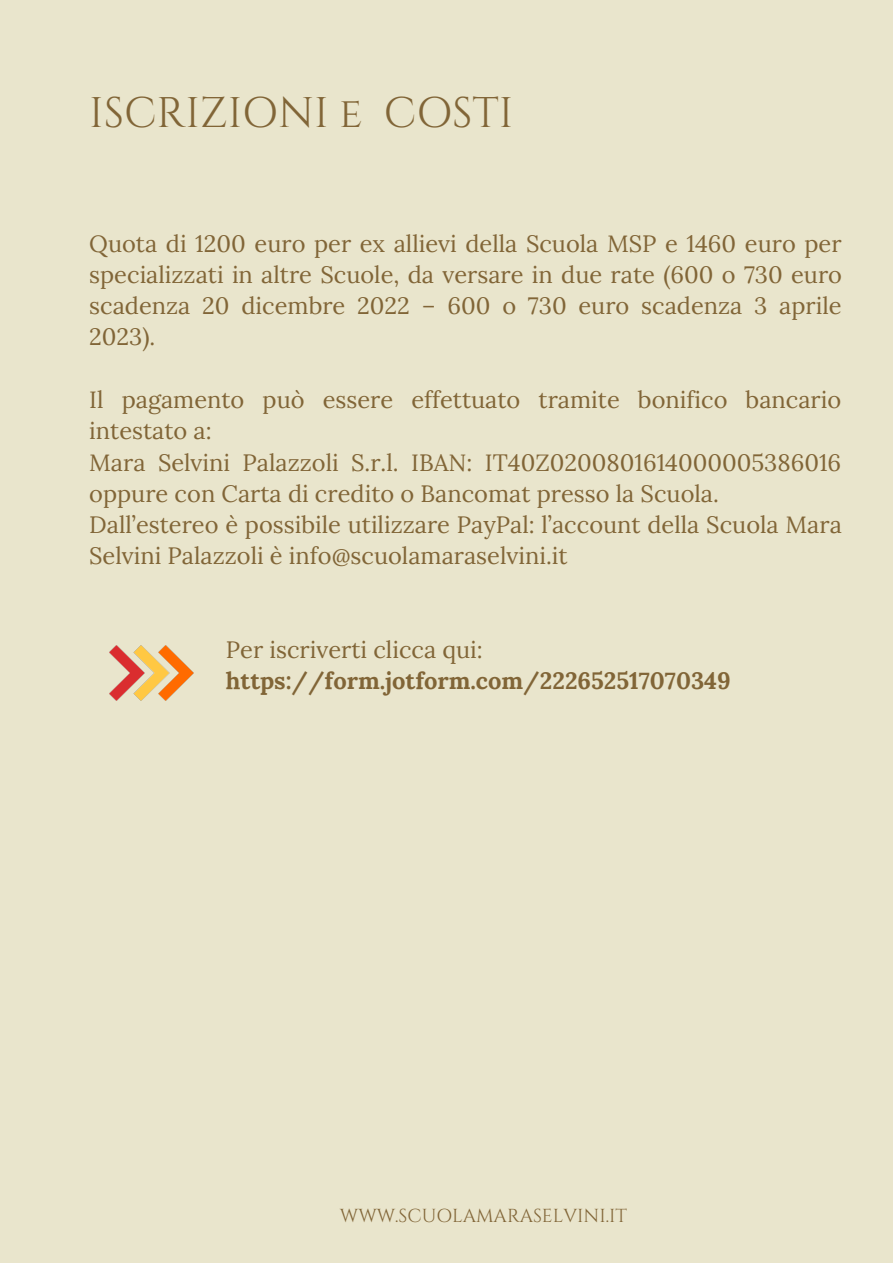
<style>
.page{position:relative;width:893px;height:1264px;background:#fff}
.page>*{position:absolute;margin:0;border:0;box-sizing:border-box;transform-origin:0 0}
.t1{font:42.75px "Cinzel";color:#816537}
.t2{font:23.55px/31.2px "Lora";color:#816537;text-align:justify}
.t3{font:700 23.55px "Lora";color:#816537}
.t4{font:18.75px "Cinzel";color:#816537}
</style>
<div class="page">
<div style="left:0;top:0;width:892px;height:1262px;background:#e9e5cc"></div>
<img style="left:110px;top:645px;width:83px;height:55px">
<h1 class="t1" style="left:89px;top:85px;width:425px">ISCRIZIONI e COSTI</h1>
<p class="t2" style="left:89px;top:227px;width:754px">Quota di 1200 euro per ex allievi della Scuola MSP e 1460 euro per specializzati in altre Scuole, da versare in due rate (600 o 730 euro scadenza 20 dicembre 2022 – 600 o 730 euro scadenza 3 aprile 2023).</p>
<p class="t2" style="left:89px;top:384px;width:754px;text-align:left">Il pagamento può essere effettuato tramite bonifico bancario intestato a:<br>Mara Selvini Palazzoli S.r.l. IBAN: IT40Z0200801614000005386016 oppure con Carta di credito o Bancomat presso la Scuola.<br>Dall’estereo è possibile utilizzare PayPal: l’account della Scuola Mara Selvini Palazzoli è info@scuolamaraselvini.it</p>
<p class="t2" style="left:226px;top:634px;width:258px">Per iscriverti clicca qui:</p>
<p class="t3" style="left:226px;top:665px;width:506px">https://form.jotform.com/222652517070349</p>
<p class="t4" style="left:340px;top:1203px;width:288px">WWW.SCUOLAMARASELVINI.IT</p>
</div>
